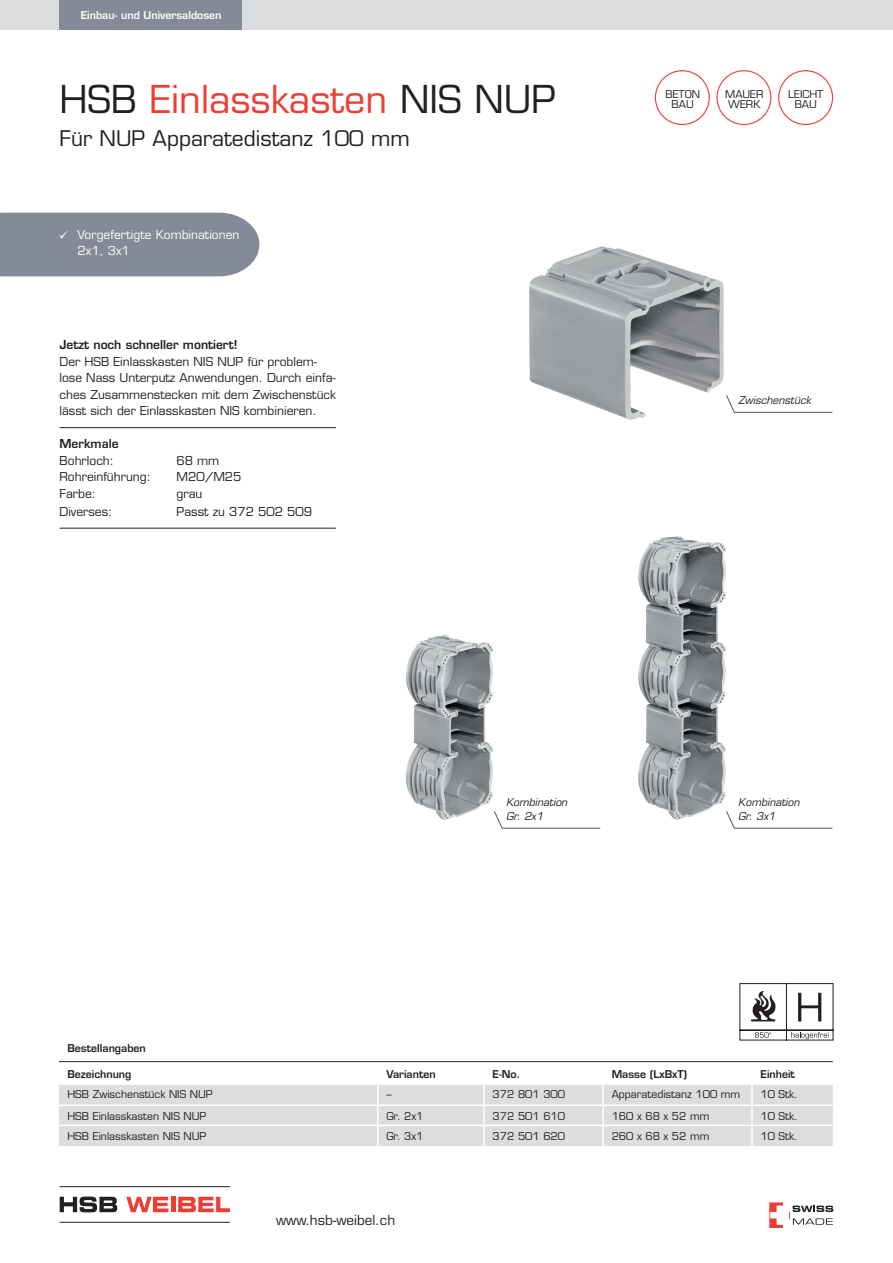
<style>
.page{position:relative;width:893px;height:1263px;background:#fff}
.page>*{position:absolute;margin:0;border:0;box-sizing:border-box;transform-origin:0 0}
.t1{font:37.5px "Eurostile LT Std";color:#ee3e34}
.t2{font:21px "Eurostile LT Std";color:#231f20}
.t3{font:13.5px "Eurostile LT Std";color:#231f20}
.t4{font:12px/16.5px "Eurostile LT Std";color:#231f20}
.t5{font:600 12px "Eurostile LT Std";color:#231f20}
.t6{font:12px/16.5px "Eurostile LT Std";color:#fff}
.t7{font:10.5px/10.5px "Eurostile LT Std";color:#231f20;text-align:center}
.t8{font:600 10.5px "Eurostile LT Std";color:#231f20}
.t9{font:italic 10.5px/13.5px "Eurostile LT Std";color:#231f20}
.t10{font:600 10.5px "Eurostile LT Std";color:#fff}
.s1{color:#231f20}
</style>
<div class="page">
<svg style="left:769px;top:1202px;width:14px;height:26px"></svg>
<svg style="left:789px;top:1205px;width:44px;height:20px"></svg>
<img style="left:529px;top:246px;width:195px;height:174px">
<img style="left:638px;top:536px;width:88px;height:284px">
<img style="left:406px;top:634px;width:87px;height:186px">
<div style="left:0;top:0;width:893px;height:30px;background:#dcdddf"></div>
<div style="left:716px;top:70px;width:55px;height:55px;border:1px solid #ee3e34;border-radius:50%"></div>
<div style="left:655px;top:70px;width:55px;height:55px;border:1px solid #ee3e34;border-radius:50%"></div>
<div style="left:778px;top:70px;width:55px;height:55px;border:1px solid #ee3e34;border-radius:50%"></div>
<div style="left:60px;top:0;width:182px;height:30px;background:#848a97"></div>
<hr style="left:60px;top:427px;width:276px;height:1px;background:#231f20">
<hr style="left:60px;top:528px;width:276px;height:1px;background:#231f20">
<div style="left:0;top:213px;width:259px;height:63px;background:#848a97"></div>
<div style="left:59px;top:1085px;width:774px;height:61px;background:#dcdddf"></div>
<hr style="left:59px;top:1061px;width:319px;height:1px;background:#231f20">
<hr style="left:378px;top:1061px;width:106px;height:1px;background:#231f20">
<hr style="left:484px;top:1061px;width:119px;height:1px;background:#231f20">
<hr style="left:603px;top:1061px;width:149px;height:1px;background:#231f20">
<hr style="left:752px;top:1061px;width:81px;height:1px;background:#231f20">
<hr style="left:59px;top:1104px;width:319px;height:2px;background:#fff">
<hr style="left:378px;top:1104px;width:106px;height:2px;background:#fff">
<hr style="left:484px;top:1104px;width:119px;height:2px;background:#fff">
<hr style="left:603px;top:1104px;width:149px;height:2px;background:#fff">
<hr style="left:752px;top:1104px;width:81px;height:2px;background:#fff">
<hr style="left:59px;top:1125px;width:319px;height:1px;background:#fff">
<hr style="left:378px;top:1125px;width:106px;height:1px;background:#fff">
<hr style="left:484px;top:1125px;width:119px;height:1px;background:#fff">
<hr style="left:603px;top:1125px;width:149px;height:1px;background:#fff">
<hr style="left:752px;top:1125px;width:81px;height:1px;background:#fff">
<svg style="left:377px;top:1085px;width:2px;height:40px"></svg>
<hr style="left:377px;top:1126px;width:2px;height:20px;background:#fff">
<svg style="left:483px;top:1085px;width:2px;height:40px"></svg>
<hr style="left:483px;top:1126px;width:2px;height:20px;background:#fff">
<svg style="left:602px;top:1085px;width:2px;height:40px"></svg>
<hr style="left:602px;top:1126px;width:2px;height:20px;background:#fff">
<svg style="left:751px;top:1085px;width:2px;height:40px"></svg>
<hr style="left:751px;top:1126px;width:2px;height:20px;background:#fff">
<svg style="left:740px;top:983px;width:93px;height:57px"></svg>
<svg style="left:726px;top:395px;width:107px;height:18px"></svg>
<svg style="left:726px;top:811px;width:107px;height:18px"></svg>
<svg style="left:494px;top:811px;width:107px;height:18px"></svg>
<hr style="left:60px;top:1186px;width:170px;height:1px;background:#231f20">
<hr style="left:60px;top:1222px;width:170px;height:1px;background:#231f20">
<svg style="left:60px;top:1196px;width:57px;height:17px"></svg>
<svg style="left:126px;top:1197px;width:42px;height:16px"></svg>
<hr style="left:171px;top:1197px;width:4px;height:15px;background:#ee3e34">
<svg style="left:178px;top:1197px;width:52px;height:16px"></svg>
<p class="t10" style="left:81px;top:9px;width:142px">Einbau- und Universaldosen</p>
<h1 class="t1" style="left:60px;top:77px;width:498px"><span class="s1">HSB</span> Einlasskasten <span class="s1">NIS NUP</span></h1>
<h2 class="t2" style="left:60px;top:126px;width:352px">Für NUP Apparatedistanz 100 mm</h2>
<p class="t6" style="left:78px;top:226px;width:163px">Vorgefertigte Kombinationen<br>2x1, 3x1</p>
<p class="t5" style="left:60px;top:337px;width:179px">Jetzt noch schneller montiert!</p>
<p class="t4" style="left:60px;top:353px;width:278px">Der HSB Einlasskasten NIS NUP für problem&shy;lose Nass Unterputz Anwendungen. Durch einfa&shy;ches Zusammenstecken mit dem Zwischenstück lässt sich der Einlasskasten NIS kombinieren.</p>
<p class="t5" style="left:60px;top:436px;width:61px">Merkmale</p>
<p class="t4" style="left:60px;top:452px;width:56px">Bohrloch:</p>
<p class="t4" style="left:177px;top:452px;width:44px">68 mm</p>
<p class="t4" style="left:60px;top:469px;width:93px">Rohreinführung:</p>
<p class="t4" style="left:177px;top:469px;width:67px">M20/M25</p>
<p class="t4" style="left:60px;top:485px;width:38px">Farbe:</p>
<p class="t4" style="left:177px;top:485px;width:27px">grau</p>
<p class="t4" style="left:60px;top:503px;width:54px">Diverses:</p>
<p class="t4" style="left:177px;top:503px;width:137px">Passt zu 372 502 509</p>
<p class="t7" style="left:665px;top:89px;width:36px">BETON<br>BAU</p>
<p class="t7" style="left:788px;top:89px;width:37px">LEICHT<br>BAU</p>
<p class="t7" style="left:725px;top:89px;width:40px;text-align:left">MAUER<br>WERK</p>
<p class="t9" style="left:738px;top:394px;width:74px">Zwischenstück</p>
<p class="t9" style="left:506px;top:796px;width:63px">Kombination<br>Gr. 2x1</p>
<p class="t9" style="left:738px;top:796px;width:63px">Kombination<br>Gr. 3x1</p>
<p class="t8" style="left:67px;top:1042px;width:80px">Bestellangaben</p>
<p class="t8" style="left:67px;top:1067px;width:66px">Bezeichnung</p>
<p class="t8" style="left:386px;top:1067px;width:51px">Varianten</p>
<p class="t8" style="left:493px;top:1067px;width:29px">E-No.</p>
<p class="t8" style="left:612px;top:1067px;width:77px">Masse (LxBxT)</p>
<p class="t8" style="left:760px;top:1067px;width:36px">Einheit</p>
<p class="t7" style="left:67px;top:1089px;width:147px">HSB Zwischenstück NIS NUP</p>
<p class="t7" style="left:386px;top:1089px;width:7px">–</p>
<p class="t7" style="left:493px;top:1089px;width:74px">372 801 300</p>
<p class="t7" style="left:612px;top:1089px;width:130px">Apparatedistanz 100 mm</p>
<p class="t7" style="left:760px;top:1089px;width:39px">10 Stk.</p>
<p class="t7" style="left:67px;top:1110px;width:141px">HSB Einlasskasten NIS NUP</p>
<p class="t7" style="left:386px;top:1110px;width:39px">Gr. 2x1</p>
<p class="t7" style="left:493px;top:1110px;width:74px">372 501 610</p>
<p class="t7" style="left:612px;top:1110px;width:99px">160 x 68 x 52 mm</p>
<p class="t7" style="left:760px;top:1110px;width:39px">10 Stk.</p>
<p class="t7" style="left:67px;top:1131px;width:141px">HSB Einlasskasten NIS NUP</p>
<p class="t7" style="left:386px;top:1131px;width:39px">Gr. 3x1</p>
<p class="t7" style="left:493px;top:1131px;width:74px">372 501 620</p>
<p class="t7" style="left:612px;top:1131px;width:99px">260 x 68 x 52 mm</p>
<p class="t7" style="left:760px;top:1131px;width:39px">10 Stk.</p>
<p class="t3" style="left:276px;top:1211px;width:121px">www.hsb-weibel.ch</p>
</div>
